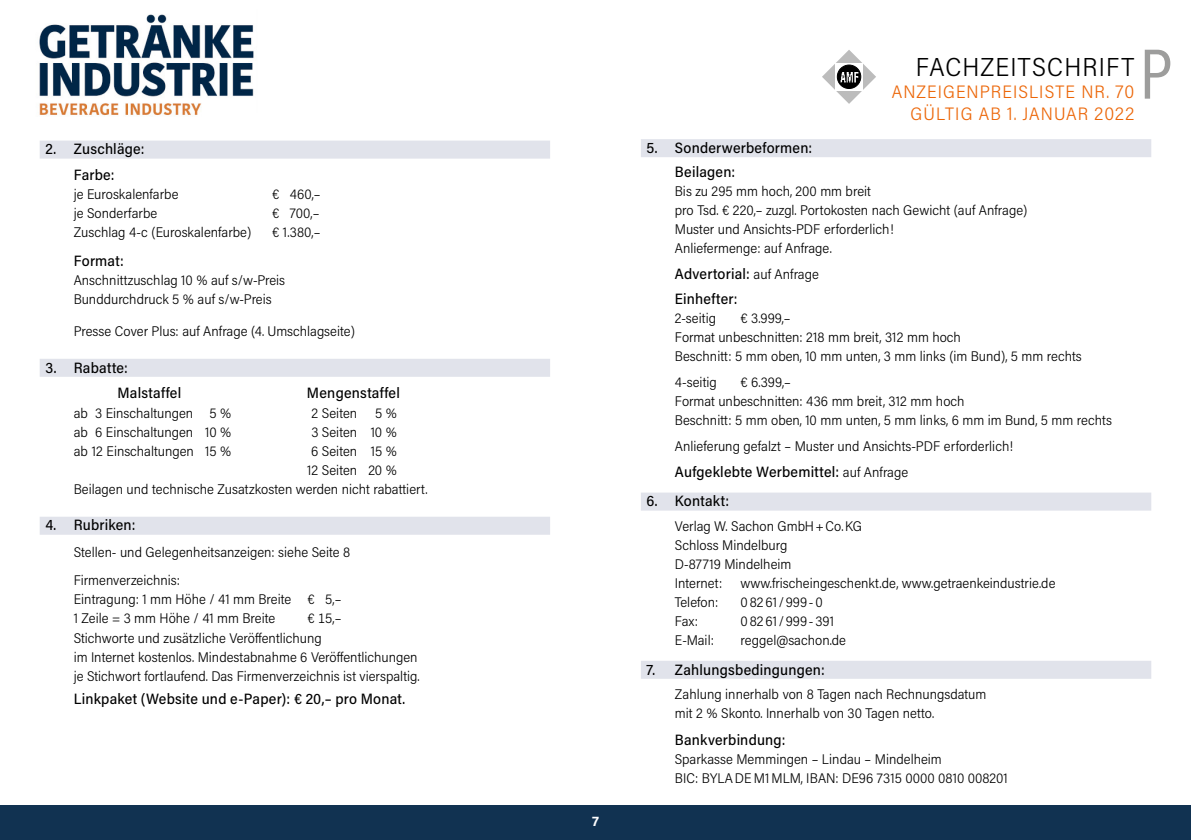
<style>
.page{position:relative;width:1191px;height:840px;background:#fff}
.page>*{position:absolute;margin:0;border:0;box-sizing:border-box;transform-origin:0 0}
.Zahlen{font:72px "Acumin Variable Concept";color:#9d9d9c}
.Text{font:26px "Acumin Variable Concept";letter-spacing:-.01em;color:#000}
.Text-2{font:18px/22px "Acumin Variable Concept";letter-spacing:.005em;color:#ec6608;text-align:right}
.Text-3{font:15px "Acumin Variable Concept";letter-spacing:.015em;color:#000}
.Text-4{font:14px/19px "Acumin Variable Concept";letter-spacing:-.02em;color:#000}
.t1{font:14px "Acumin Variable Concept";color:#fff}
.s1{font-size:14px}
</style>
<div class="page">
<div style="left:0;top:805px;width:1191px;height:34px;background:#113251"></div>
<img style="left:39px;top:14px;width:215px;height:102px">
<svg style="left:822px;top:50px;width:54px;height:54px"></svg>
<svg style="left:835px;top:63px;width:28px;height:28px"></svg>
<img style="left:837px;top:65px;width:23px;height:23px;border-radius:12px">
<div style="left:837px;top:65px;width:24px;height:24px;border:1px solid #000;border-radius:50%"></div>
<div style="left:40px;top:140px;width:510px;height:18px;background:#e1e3eb"></div>
<div style="left:40px;top:358px;width:510px;height:18px;background:#e1e3eb"></div>
<div style="left:40px;top:516px;width:510px;height:18px;background:#e1e3eb"></div>
<div style="left:641px;top:139px;width:510px;height:18px;background:#e1e3eb"></div>
<div style="left:641px;top:492px;width:510px;height:18px;background:#e1e3eb"></div>
<div style="left:641px;top:660px;width:510px;height:18px;background:#e1e3eb"></div>
<p class="Text-3" style="left:45px;top:139px;width:100px">2. Zuschläge:</p>
<p class="Text-3" style="left:74px;top:165px;width:42px">Farbe:</p>
<p class="Text-4" style="left:74px;top:184px;width:106px">je Euroskalenfarbe</p>
<p class="Text-4" style="left:272px;top:184px;width:51px">€ 460,–</p>
<p class="Text-4" style="left:74px;top:203px;width:85px">je Sonderfarbe</p>
<p class="Text-4" style="left:272px;top:203px;width:49px">€ 700,–</p>
<p class="Text-4" style="left:74px;top:222px;width:179px">Zuschlag 4-c (Euroskalenfarbe)</p>
<p class="Text-4" style="left:272px;top:222px;width:50px">€ 1.380,–</p>
<p class="Text-3" style="left:74px;top:251px;width:51px">Format:</p>
<p class="Text-4" style="left:74px;top:270px;width:213px">Anschnittzuschlag 10 % auf s/w-Preis<br>Bunddurchdruck 5 % auf s/w-Preis</p>
<p class="Text-4" style="left:74px;top:321px;width:283px">Presse Cover Plus: auf Anfrage (4. Umschlagseite)</p>
<p class="Text-3" style="left:45px;top:357px;width:84px">3. Rabatte:</p>
<p class="Text-3" style="left:117px;top:382px;width:65px">Malstaffel</p>
<p class="Text-3" style="left:307px;top:382px;width:94px">Mengenstaffel</p>
<p class="Text-4" style="left:74px;top:403px;width:160px">ab 3 Einschaltungen 5 %</p>
<p class="Text-4" style="left:311px;top:403px;width:88px">2 Seiten 5 %</p>
<p class="Text-4" style="left:74px;top:422px;width:160px">ab 6 Einschaltungen 10 %</p>
<p class="Text-4" style="left:311px;top:422px;width:88px">3 Seiten 10 %</p>
<p class="Text-4" style="left:74px;top:441px;width:160px">ab 12 Einschaltungen 15 %</p>
<p class="Text-4" style="left:311px;top:441px;width:88px">6 Seiten 15 %</p>
<p class="Text-4" style="left:307px;top:460px;width:92px">12 Seiten 20 %</p>
<p class="Text-4" style="left:74px;top:479px;width:356px">Beilagen und technische Zusatzkosten werden nicht rabattiert.</p>
<p class="Text-3" style="left:45px;top:514px;width:91px">4. Rubriken:</p>
<p class="Text-4" style="left:74px;top:541px;width:278px">Stellen- und Gelegenheitsanzeigen: siehe Seite 8</p>
<p class="Text-4" style="left:74px;top:570px;width:270px">Firmenverzeichnis:<br>Eintragung: 1 mm Höhe / 41 mm Breite € 5,–<br>1 Zeile = 3 mm Höhe / 41 mm Breite</p>
<p class="Text-4" style="left:74px;top:608px;width:348px;text-indent:234px">€ 15,–<br>Stichworte und zusätzliche Veröffentlichung<br>im Internet kostenlos. Mindestabnahme 6 Veröffentlichungen je Stichwort fortlaufend. Das Firmenverzeichnis ist vierspaltig.</p>
<p class="Text-3" style="left:74px;top:687px;width:333px">Linkpaket (Website und e-Paper): € 20,– pro Monat.</p>
<p class="t1" style="left:592px;top:811px;width:8px">7</p>
<p class="Text" style="left:916px;top:49px;width:221px">FACHZEITSCHRIFT</p>
<p class="Text-2" style="left:891px;top:80px;width:245px">ANZEIGENPREISLISTE NR. 70<br>GÜLTIG AB 1. JANUAR 2022</p>
<p class="Text-3" style="left:646px;top:137px;width:167px">5. Sonderwerbeformen:</p>
<p class="Text-3" style="left:675px;top:161px;width:62px">Beilagen:</p>
<p class="Text-4" style="left:675px;top:181px;width:354px">Bis zu 295 mm hoch, 200 mm breit<br>pro Tsd. € 220,– zuzgl. Portokosten nach Gewicht (auf Anfrage)<br>Muster und Ansichts-PDF erforderlich!<br>Anliefermenge: auf Anfrage.</p>
<p class="Text-3" style="left:675px;top:263px;width:146px">Advertorial: <span class="s1">auf Anfrage</span></p>
<p class="Text-3" style="left:675px;top:289px;width:64px">Einhefter:</p>
<p class="Text-4" style="left:675px;top:308px;width:43px">2-seitig</p>
<p class="Text-4" style="left:675px;top:308px;width:409px;text-indent:66px">€ 3.999,–<br>Format unbeschnitten: 218 mm breit, 312 mm hoch<br>Beschnitt: 5 mm oben, 10 mm unten, 3 mm links (im Bund), 5 mm rechts</p>
<p class="Text-4" style="left:675px;top:372px;width:44px">4-seitig</p>
<p class="Text-4" style="left:675px;top:372px;width:439px;text-indent:66px">€ 6.399,–<br>Format unbeschnitten: 436 mm breit, 312 mm hoch<br>Beschnitt: 5 mm oben, 10 mm unten, 5 mm links, 6 mm im Bund, 5 mm rechts</p>
<p class="Text-4" style="left:675px;top:436px;width:340px">Anlieferung gefalzt – Muster und Ansichts-PDF erforderlich!</p>
<p class="Text-3" style="left:675px;top:461px;width:235px">Aufgeklebte Werbemittel: <span class="s1">auf Anfrage</span></p>
<p class="Text-3" style="left:646px;top:490px;width:84px">6. Kontakt:</p>
<p class="Text-4" style="left:675px;top:516px;width:189px">Verlag W. Sachon GmbH+Co.KG<br>Schloss Mindelburg<br>D-87719 Mindelheim<br>Internet:</p>
<p class="Text-4" style="left:740px;top:573px;width:317px">www.frischeingeschenkt.de, www.getraenkeindustrie.de</p>
<p class="Text-4" style="left:675px;top:592px;width:45px">Telefon:</p>
<p class="Text-4" style="left:740px;top:592px;width:84px">08261/999-0</p>
<p class="Text-4" style="left:675px;top:611px;width:24px">Fax:</p>
<p class="Text-4" style="left:740px;top:611px;width:95px">08261/999-391</p>
<p class="Text-4" style="left:675px;top:630px;width:40px">E-Mail:</p>
<p class="Text-4" style="left:740px;top:630px;width:107px">reggel@sachon.de</p>
<p class="Text-3" style="left:646px;top:658px;width:179px">7. Zahlungsbedingungen:</p>
<p class="Text-4" style="left:675px;top:684px;width:314px">Zahlung innerhalb von 8 Tagen nach Rechnungsdatum mit 2 % Skonto. Innerhalb von 30 Tagen netto.</p>
<p class="Text-3" style="left:675px;top:728px;width:112px">Bankverbindung:</p>
<p class="Text-4" style="left:675px;top:748px;width:335px">Sparkasse Memmingen – Lindau – Mindelheim<br>BIC: BYLADEM1MLM, IBAN: DE96 7315 0000 0810 008201</p>
<p class="Zahlen" style="left:1140px;top:24px;width:46px">P</p>
</div>
